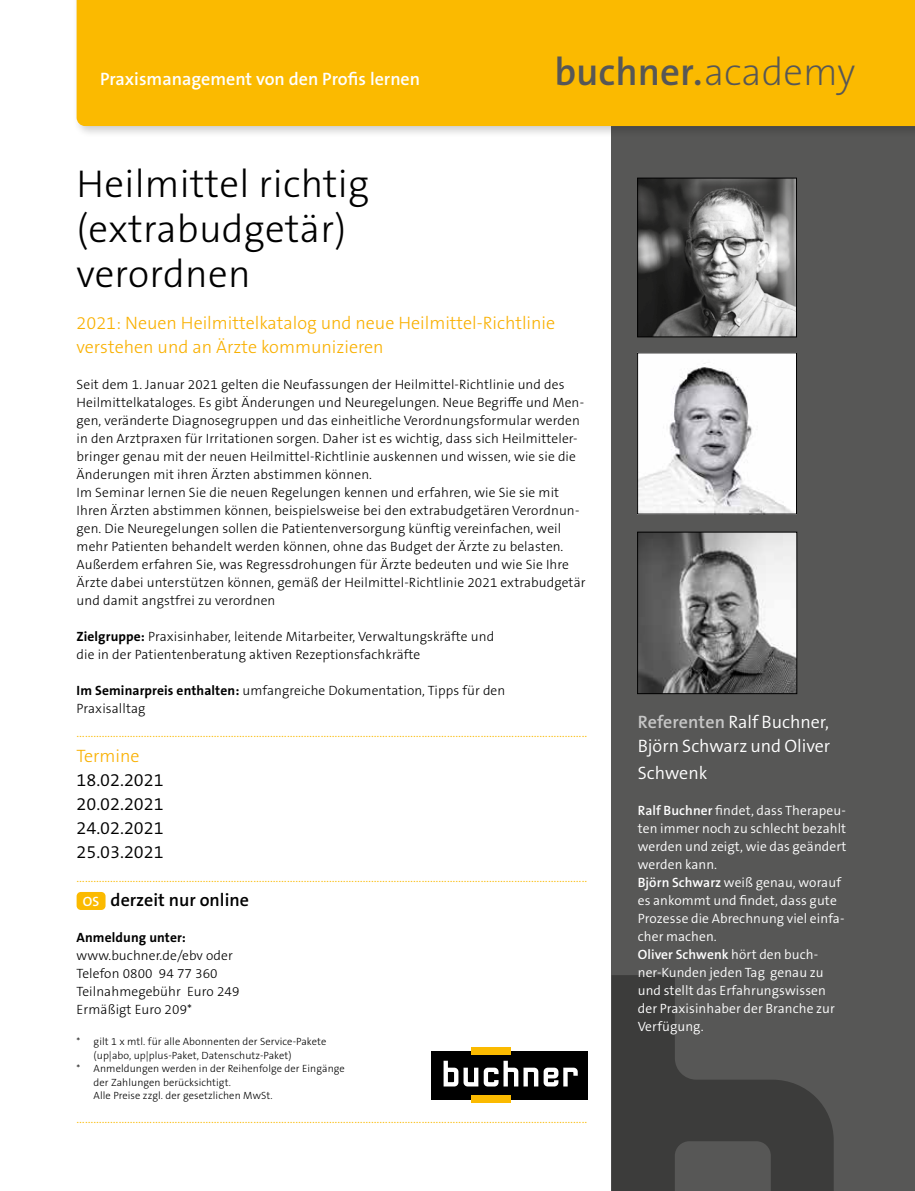
<style>
.page{position:relative;width:915px;height:1191px;background:#fff}
.page>*{position:absolute;margin:0;border:0;box-sizing:border-box;transform-origin:0 0}
.t1{font:300 39px/45px "The Sans B W3";letter-spacing:.01em;color:#000}
.t2{font:600 39px "The Sans B W6";color:#575756}
.t3{font:300 18px/24px "The Sans B W3";color:#f9b000}
.t4{font:300 18px/24px "The Sans B W4";color:#fff}
.t5{font:300 18px/24px "The Sans B W4";color:#000;text-align:justify}
.t6{font:600 18px "The Sans B W6";color:#fff}
.t7{font:600 18px "The Sans B W6";color:#000}
.t8{font:300 13.5px/18px "The Sans B W3";letter-spacing:.01em;color:#000}
.t9{font:300 13.5px "The Sans B W3";color:#fbba00}
.t10{font:300 13.5px/18px "The Sans B W4";letter-spacing:.01em;color:#fff}
.t11{font:600 13.5px "The Sans B W6";letter-spacing:.01em;color:#fff}
.t12{font:700 13.5px "The Sans B W7";letter-spacing:.01em;color:#000}
.t13{font:300 10.5px "The Sans B W3";letter-spacing:.01em;color:#000}
.s1{font-family:"The Sans B W2";font-weight:200}
.s2{font-family:"The Sans B W7";font-weight:700}
.s3{font-family:"The Sans B W6";font-weight:600;color:#c6c6c6}
.s4{font-family:"The Sans B W6";font-weight:600}
.s5{font-family:"The Sans B W4";font-weight:300}
</style>
<div class="page">
<div style="left:611px;top:0;width:303px;height:1191px;background:#575756"></div>
<svg style="left:611px;top:975px;width:222px;height:216px;fill:#3c3c3b"></svg>
<div style="left:77px;top:892px;width:28px;height:18px;background:#fbba00;border-radius:4px"></div>
<div style="left:73px;top:0;width:841px;height:138px;background:#000;opacity:.2"></div>
<div style="left:77px;top:0;width:837px;height:126px;background:#fbba00"></div>
<img style="left:639px;top:180px;width:155px;height:155px">
<div style="left:637px;top:178px;width:159px;height:159px;border:1px solid #000"></div>
<img style="left:639px;top:354px;width:155px;height:158px">
<img style="left:639px;top:534px;width:155px;height:158px">
<div style="left:637px;top:532px;width:159px;height:162px;border:1px solid #000"></div>
<div style="left:431px;top:1051px;width:156px;height:48px;background:#000"></div>
<svg style="left:443px;top:1060px;width:134px;height:26px"></svg>
<div style="left:470px;top:1047px;width:40px;height:7px;background:#fbba00"></div>
<div style="left:470px;top:1095px;width:40px;height:8px;background:#fbba00"></div>
<h2 class="t6" style="left:100px;top:68px;width:321px">Praxismanagement von den Profis lernen</h2>
<h1 class="t2" style="left:554px;top:47px;width:302px">buchner.<span class="s1">academy</span></h1>
<h1 class="t1" style="left:77px;top:162px;width:294px">Heilmittel richtig (extrabudgetär) verordnen</h1>
<h2 class="t3" style="left:77px;top:311px;width:480px">2021: Neuen Heilmittelkatalog und neue Heilmittel-Richtlinie verstehen und an Ärzte kommunizieren</h2>
<p class="t8" style="left:77px;top:376px;width:510px">Seit dem 1. Januar 2021 gelten die Neufassungen der Heilmittel-Richtlinie und des Heilmittelkataloges. Es gibt Änderungen und Neuregelungen. Neue Begriffe und Men&shy;gen, veränderte Diagnosegruppen und das einheitliche Verordnungsformular werden in den Arztpraxen für Irritationen sorgen. Daher ist es wichtig, dass sich Heilmitteler&shy;bringer genau mit der neuen Heilmittel-Richtlinie auskennen und wissen, wie sie die Änderungen mit ihren Ärzten abstimmen können.<br>Im Seminar lernen Sie die neuen Regelungen kennen und erfahren, wie Sie sie mit Ihren Ärzten abstimmen können, beispielsweise bei den extrabudgetären Verordnun&shy;gen. Die Neuregelungen sollen die Patientenversorgung künftig vereinfachen, weil mehr Patienten behandelt werden können, ohne das Budget der Ärzte zu belasten.<br>Außerdem erfahren Sie, was Regressdrohungen für Ärzte bedeuten und wie Sie Ihre Ärzte dabei unterstützen können, gemäß der Heilmittel-Richtlinie 2021 extrabudgetär und damit angstfrei zu verordnen</p>
<p class="t8" style="left:77px;top:628px;width:419px"><span class="s2">Zielgruppe:</span> Praxisinhaber, leitende Mitarbeiter, Verwaltungskräfte und die in der Patientenberatung aktiven Rezeptionsfachkräfte</p>
<p class="t8" style="left:77px;top:682px;width:430px"><span class="s2">Im Seminarpreis enthalten:</span> umfangreiche Dokumentation, Tipps für den<br>Praxisalltag</p>
<p class="t9" style="left:77px;top:724px;width:4px">....................................................................................................................................................................................</p>
<p class="t9" style="left:581px;top:724px;width:7px">..</p>
<h2 class="t3" style="left:77px;top:743px;width:65px">Termine</h2>
<h2 class="t5" style="left:77px;top:767px;width:89px">18.02.2021<br>20.02.2021<br>24.02.2021<br>25.03.2021</h2>
<p class="t9" style="left:77px;top:868px;width:4px">....................................................................................................................................................................................</p>
<p class="t9" style="left:581px;top:868px;width:7px">..</p>
<h2 class="t7" style="left:111px;top:888px;width:140px">derzeit nur online</h2>
<p class="t12" style="left:77px;top:928px;width:111px">Anmeldung unter:</p>
<p class="t8" style="left:77px;top:946px;width:164px">www.buchner.de/ebv oder<br>Telefon 0800 94 77 360<br>Teilnahmegebühr Euro 249<br>Ermäßigt Euro 209*</p>
<p class="t13" style="left:77px;top:1034px;width:251px">* gilt 1 x mtl. für alle Abonnenten der Service-Pakete</p>
<p class="t13" style="left:94px;top:1048px;width:199px">(up|abo, up|plus-Paket, Datenschutz-Paket)</p>
<p class="t13" style="left:77px;top:1061px;width:270px">* Anmeldungen werden in der Reihenfolge der Eingänge</p>
<p class="t13" style="left:94px;top:1075px;width:139px">der Zahlungen berücksichtigt.</p>
<p class="t13" style="left:94px;top:1088px;width:180px">Alle Preise zzgl. der gesetzlichen MwSt.</p>
<p class="t9" style="left:77px;top:1110px;width:4px">....................................................................................................................................................................................</p>
<p class="t9" style="left:581px;top:1110px;width:7px">..</p>
<p class="t11" style="left:83px;top:892px;width:18px">OS</p>
<h2 class="t4" style="left:637px;top:710px;width:194px"><span class="s3">Referenten</span> Ralf Buchner,<br>Björn Schwarz und Oliver</h2>
<h2 class="t4" style="left:637px;top:761px;width:71px">Schwenk</h2>
<p class="t10" style="left:637px;top:801px;width:210px"><span class="s4">Ralf Buchner</span> findet, dass Therapeu&shy;ten immer noch zu schlecht bezahlt werden und zeigt, wie das geändert werden kann.<br><span class="s4">Björn Schwarz</span> weiß genau, worauf es ankommt und findet, dass gute<br>Prozesse die Abrechnung viel einfa&shy;cher machen.</p>
<p class="t11" style="left:637px;top:945px;width:182px">Oliver Schwenk <span class="s5">hört den buch-</span></p>
<p class="t10" style="left:637px;top:963px;width:199px">ner-Kunden jeden Tag genau zu und stellt das Erfahrungswissen der Praxisinhaber der Branche zur<br>Verfügung.</p>
</div>
